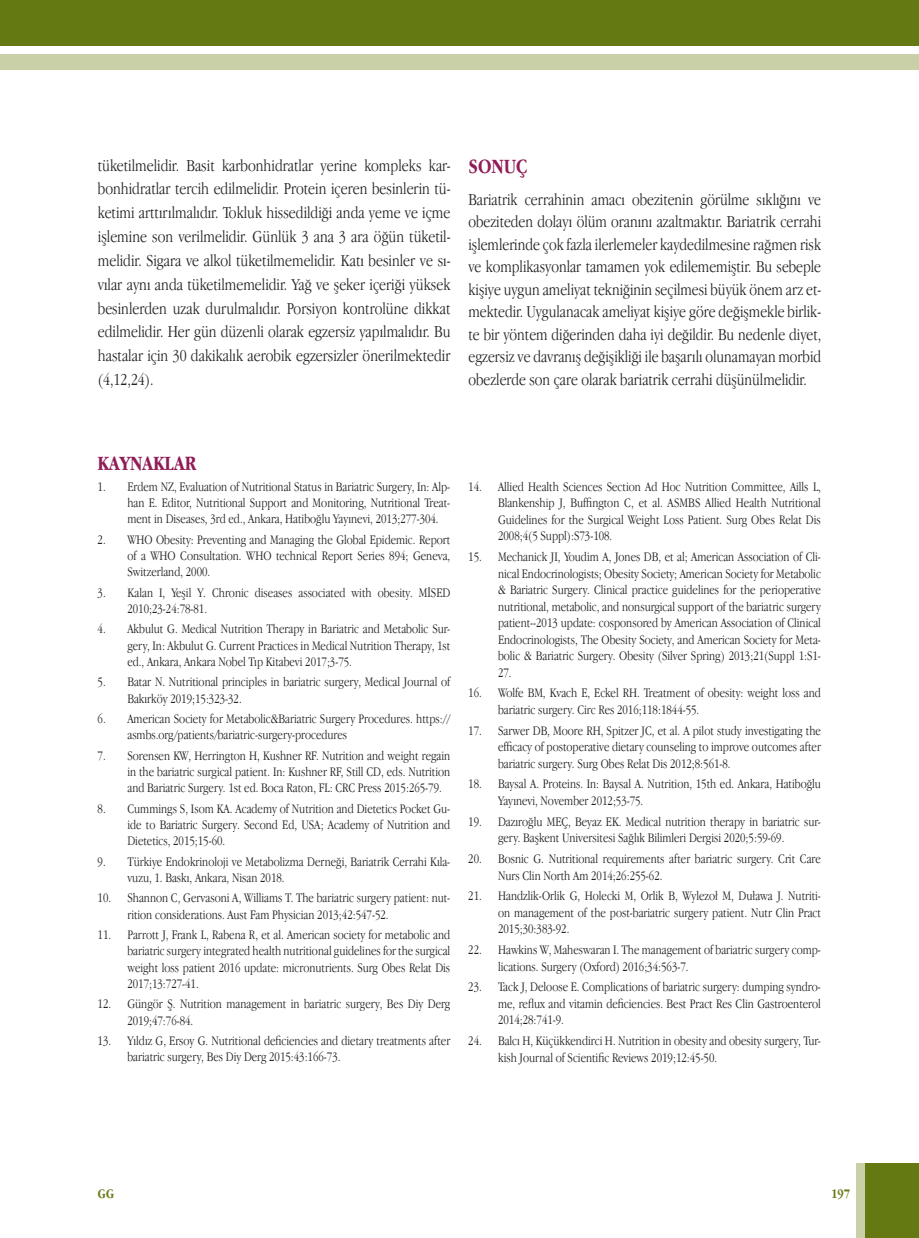
<style>
.page{position:relative;width:919px;height:1238px;background:#fff}
.page>*{position:absolute;margin:0;border:0;box-sizing:border-box;transform-origin:0 0}
.t1{font:700 21px "Apple Garamond";color:#911b56}
.t2{font:300 17.25px/23.9px "Apple Garamond";color:#231f20;text-align:justify}
.t3{font:300 13.5px/16.5px "Apple Garamond";color:#231f20}
.t4{font:700 13.5px "Apple Garamond";color:#657912}
</style>
<div class="page">
<div style="left:865px;top:1163px;width:53px;height:74px;background:#657912"></div>
<div style="left:856px;top:1163px;width:9px;height:74px;background:#c9cfa7"></div>
<div style="left:1px;top:54px;width:917px;height:15px;background:#c9cfa7"></div>
<div style="left:1px;top:0;width:917px;height:45px;background:#657912"></div>
<p class="t2" style="left:98px;top:153px;width:354px">tüketilmelidir. Basit karbonhidratlar yerine kompleks kar&shy;bonhidratlar tercih edilmelidir. Protein içeren besinlerin tü&shy;ketimi arttırılmalıdır. Tokluk hissedildiği anda yeme ve içme işlemine son verilmelidir. Günlük 3 ana 3 ara öğün tüketil&shy;melidir. Sigara ve alkol tüketilmemelidir. Katı besinler ve sı&shy;vılar aynı anda tüketilmemelidir. Yağ ve şeker içeriği yüksek besinlerden uzak durulmalıdır. Porsiyon kontrolüne dikkat edilmelidir. Her gün düzenli olarak egzersiz yapılmalıdır. Bu hastalar için 30 dakikalık aerobik egzersizler önerilmektedir (4,12,24).</p>
<h1 class="t1" style="left:468px;top:155px;width:61px">SONUÇ</h1>
<p class="t2" style="left:468px;top:187px;width:354px;line-height:22.5px">Bariatrik cerrahinin amacı obezitenin görülme sıklığını ve obeziteden dolayı ölüm oranını azaltmaktır. Bariatrik cerrahi işlemlerinde çok fazla ilerlemeler kaydedilmesine rağmen risk ve komplikasyonlar tamamen yok edilememiştir. Bu sebeple kişiye uygun ameliyat tekniğinin seçilmesi büyük önem arz et&shy;mektedir. Uygulanacak ameliyat kişiye göre değişmekle birlik&shy;te bir yöntem diğerinden daha iyi değildir. Bu nedenle diyet, egzersiz ve davranış değişikliği ile başarılı olunamayan morbid obezlerde son çare olarak bariatrik cerrahi düşünülmelidir.</p>
<h1 class="t1" style="left:98px;top:451px;width:100px">KAYNAKLAR</h1>
<p class="t3" style="left:127px;top:478px;width:324px;text-align:justify;text-indent:-30px">1. Erdem NZ, Evaluation of Nutritional Status in Bariatric Surgery, In: Alp&shy;han E. Editor, Nutritional Support and Monitoring, Nutritional Treat&shy;ment in Diseases, 3rd ed., Ankara, Hatiboğlu Yayınevi, 2013;277-304.</p>
<p class="t3" style="left:127px;top:531px;width:324px;text-align:justify;text-indent:-30px">2. WHO Obesity: Preventing and Managing the Global Epidemic. Report of a WHO Consultation. WHO technical Report Series 894; Geneva, Switzerland, 2000.</p>
<p class="t3" style="left:127px;top:584px;width:324px;text-indent:-30px">3. Kalan I, Yeşil Y. Chronic diseases associated with obesity. MİSED<br>2010;23-24:78-81.</p>
<p class="t3" style="left:127px;top:620px;width:324px;text-align:justify;text-indent:-30px">4. Akbulut G. Medical Nutrition Therapy in Bariatric and Metabolic Sur&shy;gery, In: Akbulut G. Current Practices in Medical Nutrition Therapy, 1st ed., Ankara, Ankara Nobel Tıp Kitabevi 2017;3-75.</p>
<p class="t3" style="left:127px;top:673px;width:324px;text-indent:-30px">5. Batar N. Nutritional principles in bariatric surgery, Medical Journal of<br>Bakırköy 2019;15:323-32.</p>
<p class="t3" style="left:127px;top:710px;width:324px;text-indent:-30px">6. American Society for Metabolic&amp;Bariatric Surgery Procedures. https:// asmbs.org/patients/bariatric-surgery-procedures</p>
<p class="t3" style="left:127px;top:747px;width:324px;text-align:justify;text-indent:-30px">7. Sorensen KW, Herrington H, Kushner RF. Nutrition and weight regain in the bariatric surgical patient. In: Kushner RF, Still CD, eds. Nutrition and Bariatric Surgery. 1st ed. Boca Raton, FL: CRC Press 2015:265-79.</p>
<p class="t3" style="left:127px;top:800px;width:324px;text-align:justify;text-indent:-30px">8. Cummings S, Isom KA. Academy of Nutrition and Dietetics Pocket Gu&shy;ide to Bariatric Surgery. Second Ed, USA; Academy of Nutrition and Dietetics, 2015;15-60.</p>
<p class="t3" style="left:127px;top:853px;width:324px;text-indent:-30px">9. Türkiye Endokrinoloji ve Metabolizma Derneği, Bariatrik Cerrahi Kıla&shy;vuzu, 1. Baskı, Ankara, Nisan 2018.</p>
<p class="t3" style="left:127px;top:889px;width:324px;text-indent:-30px">10. Shannon C, Gervasoni A, Williams T. The bariatric surgery patient: nut&shy;rition considerations. Aust Fam Physician 2013;42:547-52.</p>
<p class="t3" style="left:127px;top:926px;width:324px;text-align:justify;text-indent:-30px">11. Parrott J, Frank L, Rabena R, et al. American society for metabolic and bariatric surgery integrated health nutritional guidelines for the surgical weight loss patient 2016 update: micronutrients. Surg Obes Relat Dis 2017;13:727-41.</p>
<p class="t3" style="left:127px;top:995px;width:324px;text-indent:-30px">12. Güngör Ş. Nutrition management in bariatric surgery, Bes Diy Derg<br>2019;47:76-84.</p>
<p class="t3" style="left:127px;top:1032px;width:324px;text-indent:-30px">13. Yıldız G, Ersoy G. Nutritional deficiencies and dietary treatments after bariatric surgery, Bes Diy Derg 2015:43:166-73.</p>
<p class="t3" style="left:498px;top:478px;width:324px;text-align:justify;text-indent:-30px">14. Allied Health Sciences Section Ad Hoc Nutrition Committee, Aills L, Blankenship J, Buffington C, et al. ASMBS Allied Health Nutritional Guidelines for the Surgical Weight Loss Patient. Surg Obes Relat Dis 2008;4(5 Suppl):S73-108.</p>
<p class="t3" style="left:498px;top:548px;width:324px;text-align:justify;text-indent:-30px">15. Mechanick JI, Youdim A, Jones DB, et al; American Association of Cli&shy;nical Endocrinologists; Obesity Society; American Society for Metabolic &amp; Bariatric Surgery. Clinical practice guidelines for the perioperative nutritional, metabolic, and nonsurgical support of the bariatric surgery patient--2013 update: cosponsored by American Association of Clinical Endocrinologists, The Obesity Society, and American Society for Meta&shy;bolic &amp; Bariatric Surgery. Obesity (Silver Spring) 2013;21(Suppl 1:S1- 27.</p>
<p class="t3" style="left:498px;top:684px;width:324px;text-indent:-30px">16. Wolfe BM, Kvach E, Eckel RH. Treatment of obesity: weight loss and bariatric surgery. Circ Res 2016;118:1844-55.</p>
<p class="t3" style="left:498px;top:722px;width:324px;text-align:justify;text-indent:-30px">17. Sarwer DB, Moore RH, Spitzer JC, et al. A pilot study investigating the efficacy of postoperative dietary counseling to improve outcomes after bariatric surgery. Surg Obes Relat Dis 2012;8:561-8.</p>
<p class="t3" style="left:498px;top:775px;width:324px;text-indent:-30px">18. Baysal A. Proteins. In: Baysal A. Nutrition, 15th ed. Ankara, Hatiboğlu<br>Yayınevi, November 2012;53-75.</p>
<p class="t3" style="left:468px;top:813px;width:354px;text-align:center">19. Dazıroğlu MEÇ, Beyaz EK. Medical nutrition therapy in bariatric sur&shy;gery. Başkent Universitesi Sağlık Bilimleri Dergisi 2020;5:59-69.</p>
<p class="t3" style="left:498px;top:850px;width:324px;text-indent:-30px">20. Bosnic G. Nutritional requirements after bariatric surgery. Crit Care<br>Nurs Clin North Am 2014;26:255-62.</p>
<p class="t3" style="left:498px;top:887px;width:324px;text-align:justify;text-indent:-30px">21. Handzlik-Orlik G, Holecki M, Orlik B, Wylezoł M, Duława J. Nutriti&shy;on management of the post-bariatric surgery patient. Nutr Clin Pract 2015;30:383-92.</p>
<p class="t3" style="left:498px;top:941px;width:324px;text-indent:-30px">22. Hawkins W, Maheswaran I. The management of bariatric surgery comp&shy;lications. Surgery (Oxford) 2016;34:563-7.</p>
<p class="t3" style="left:498px;top:978px;width:324px;text-align:justify;text-indent:-30px">23. Tack J, Deloose E. Complications of bariatric surgery: dumping syndro&shy;me, reflux and vitamin deficiencies. Best Pract Res Clin Gastroenterol 2014;28:741-9.</p>
<p class="t3" style="left:498px;top:1032px;width:324px;text-indent:-30px">24. Balcı H, Küçükkendirci H. Nutrition in obesity and obesity surgery, Tur&shy;kish Journal of Scientific Reviews 2019;12:45-50.</p>
<p class="t4" style="left:98px;top:1186px;width:18px">GG</p>
<p class="t4" style="left:831px;top:1186px;width:21px">197</p>
</div>
